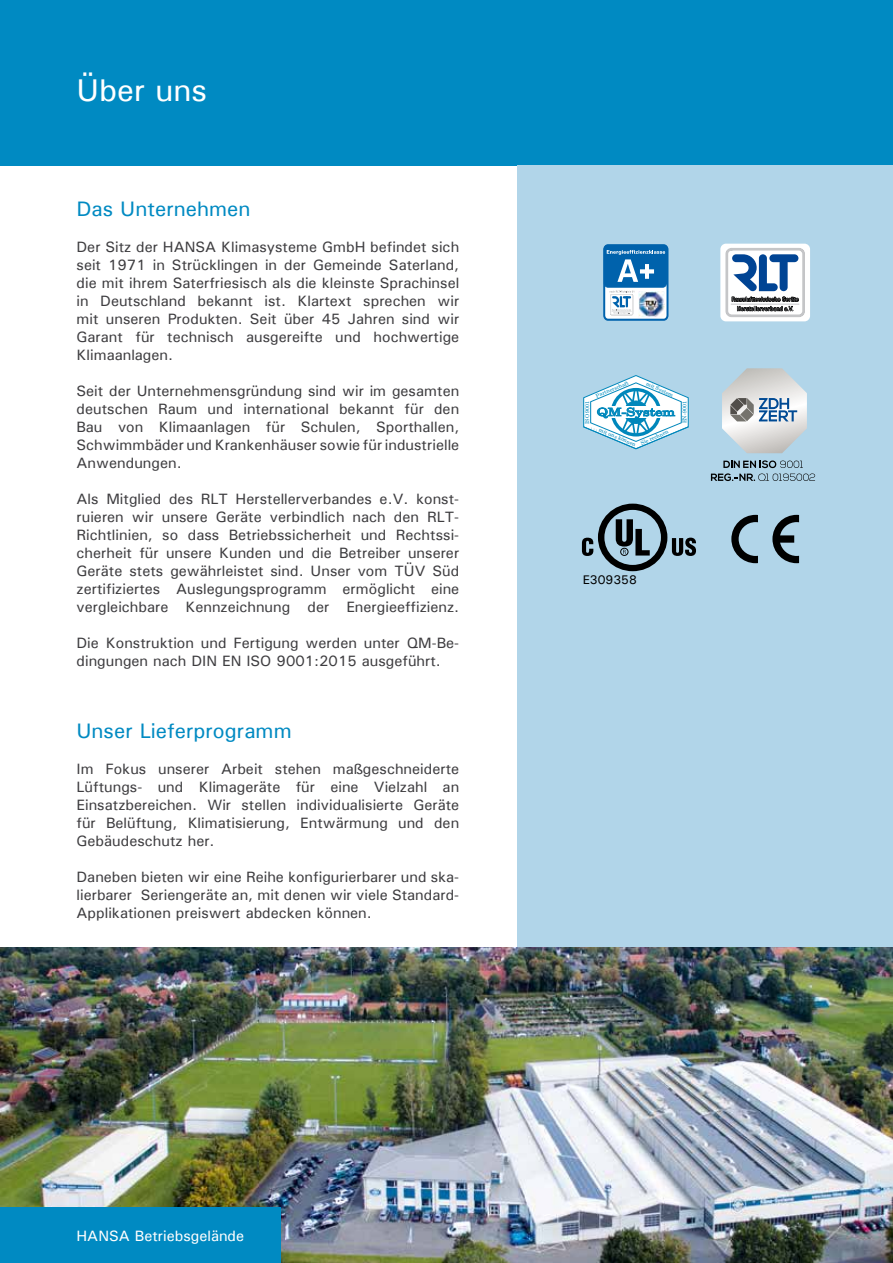
<style>
.page{position:relative;width:893px;height:1263px;background:#fff}
.page>*{position:absolute;margin:0;border:0;box-sizing:border-box;transform-origin:0 0}
.t1{font:500 31.5px "Univers";color:#fff}
.t2{font:500 21px "Univers";color:#008ac2}
.t3{font:500 15px/18px "Univers";color:#3e3d40;text-align:justify}
.t4{font:500 15px "Univers";color:#fff}
.t5{font:500 12.45px "Univers";color:#000}
.t6{font:11.1px "New Century Schlbk";color:#028dc0;scale:1.29 1}
.t7{font:5.4px "New Century Schlbk";color:#0087bb}
.t8{font:5.25px "New Century Schlbk";color:#028dc0}
.t9{font:5.25px "New Century Schlbk";color:#0087bb}
</style>
<div class="page">
<div style="left:0;top:0;width:893px;height:166px;background:#008ac2"></div>
<div style="left:518px;top:166px;width:375px;height:825px;background:#b1d5e9"></div>
<img style="left:0;top:947px;width:893px;height:316px">
<div style="left:0;top:1208px;width:281px;height:55px;background:#008ac2"></div>
<svg style="left:582px;top:504px;width:114px;height:67px"></svg>
<div style="left:720px;top:244px;width:90px;height:77px;background:#fff;border-radius:6px"></div>
<div style="left:726px;top:249px;width:78px;height:67px;background:#fff;border:1px solid #1a171b;border-radius:5px"></div>
<div style="left:725px;top:248px;width:80px;height:69px;border:3px solid #c5c6c8;border-radius:5px"></div>
<svg style="left:731px;top:254px;width:68px;height:58px"></svg>
<svg style="left:583px;top:375px;width:106px;height:75px"></svg>
<svg style="left:711px;top:460px;width:104px;height:21px"></svg>
<svg style="left:722px;top:368px;width:85px;height:85px"></svg>
<div style="left:605px;top:284px;width:62px;height:35px;background:linear-gradient(to right,#fcfcfc,#fff)"></div>
<div style="left:603px;top:244px;width:65px;height:77px;border:2px solid #0062ac;border-radius:4px"></div>
<div style="left:604px;top:245px;width:62px;height:42px;background:#0062ac;border-radius:4px"></div>
<div style="left:604px;top:245px;width:63px;height:42px;border:1px solid #0062ac;border-radius:4px"></div>
<svg style="left:610px;top:291px;width:24px;height:24px"></svg>
<svg style="left:607px;top:250px;width:58px;height:32px"></svg>
<img style="left:638px;top:291px;width:26px;height:27px">
<svg style="left:731px;top:515px;width:27px;height:48px"></svg>
<svg style="left:772px;top:515px;width:27px;height:48px"></svg>
<h1 class="t1" style="left:77px;top:71px;width:132px">Über uns</h1>
<h2 class="t2" style="left:77px;top:196px;width:175px">Das Unternehmen</h2>
<p class="t3" style="left:77px;top:238px;width:384px">Der Sitz der HANSA Klimasysteme GmbH befindet sich seit 1971 in Strücklingen in der Gemeinde Saterland, die mit ihrem Saterfriesisch als die kleinste Sprachinsel in Deutschland bekannt ist. Klartext sprechen wir mit unseren Produkten. Seit über 45 Jahren sind wir Garant für technisch ausgereifte und hochwertige Klimaanlagen.</p>
<p class="t3" style="left:77px;top:382px;width:384px">Seit der Unternehmensgründung sind wir im gesamten deutschen Raum und international bekannt für den Bau von Klimaanlagen für Schulen, Sporthallen, Schwimmbäder und Krankenhäuser sowie für industrielle Anwendungen.</p>
<p class="t3" style="left:77px;top:490px;width:384px">Als Mitglied des RLT Herstellerverbandes e.V. konst&shy;ruieren wir unsere Geräte verbindlich nach den RLT-Richtlinien, so dass Betriebssicherheit und Rechtssi&shy;cherheit für unsere Kunden und die Betreiber unserer Geräte stets gewährleistet sind. Unser vom TÜV Süd zertifiziertes Auslegungsprogramm ermöglicht eine vergleichbare Kennzeichnung der Energieeffizienz.</p>
<p class="t3" style="left:77px;top:634px;width:384px">Die Konstruktion und Fertigung werden unter QM-Be&shy;dingungen nach DIN EN ISO 9001:2015 ausgeführt.</p>
<h2 class="t2" style="left:77px;top:718px;width:217px">Unser Lieferprogramm</h2>
<p class="t3" style="left:77px;top:760px;width:384px">Im Fokus unserer Arbeit stehen maßgeschneiderte Lüftungs- und Klimageräte für eine Vielzahl an Einsatzbereichen. Wir stellen individualisierte Geräte für Belüftung, Klimatisierung, Entwärmung und den Gebäudeschutz her.</p>
<p class="t3" style="left:77px;top:868px;width:384px">Daneben bieten wir eine Reihe konfigurierbarer und ska&shy;lierbarer Seriengeräte an, mit denen wir viele Standard-Applikationen preiswert abdecken können.</p>
<p class="t4" style="left:77px;top:1226px;width:169px">HANSA Betriebsgelände</p>
<p class="t8" style="left:595px;top:393px;width:36px;rotate:-23deg">Partnerschaft</p>
<p class="t8" style="left:648px;top:381px;width:30px;rotate:23deg">mit System</p>
<p class="t7" style="left:584px;top:424px;width:24px;rotate:-90deg">ISO 9001</p>
<p class="t7" style="left:681px;top:423px;width:24px;rotate:-90deg">EN-9001</p>
<p class="t9" style="left:593px;top:423px;width:49px;rotate:23deg">. . . mit uns können</p>
<p class="t6" style="left:597px;top:405px;width:62px">QM-System</p>
<p class="t8" style="left:640px;top:440px;width:31px;rotate:-23deg">Sie rechnen</p>
<p class="t5" style="left:583px;top:572px;width:56px">E309358</p>
</div>
